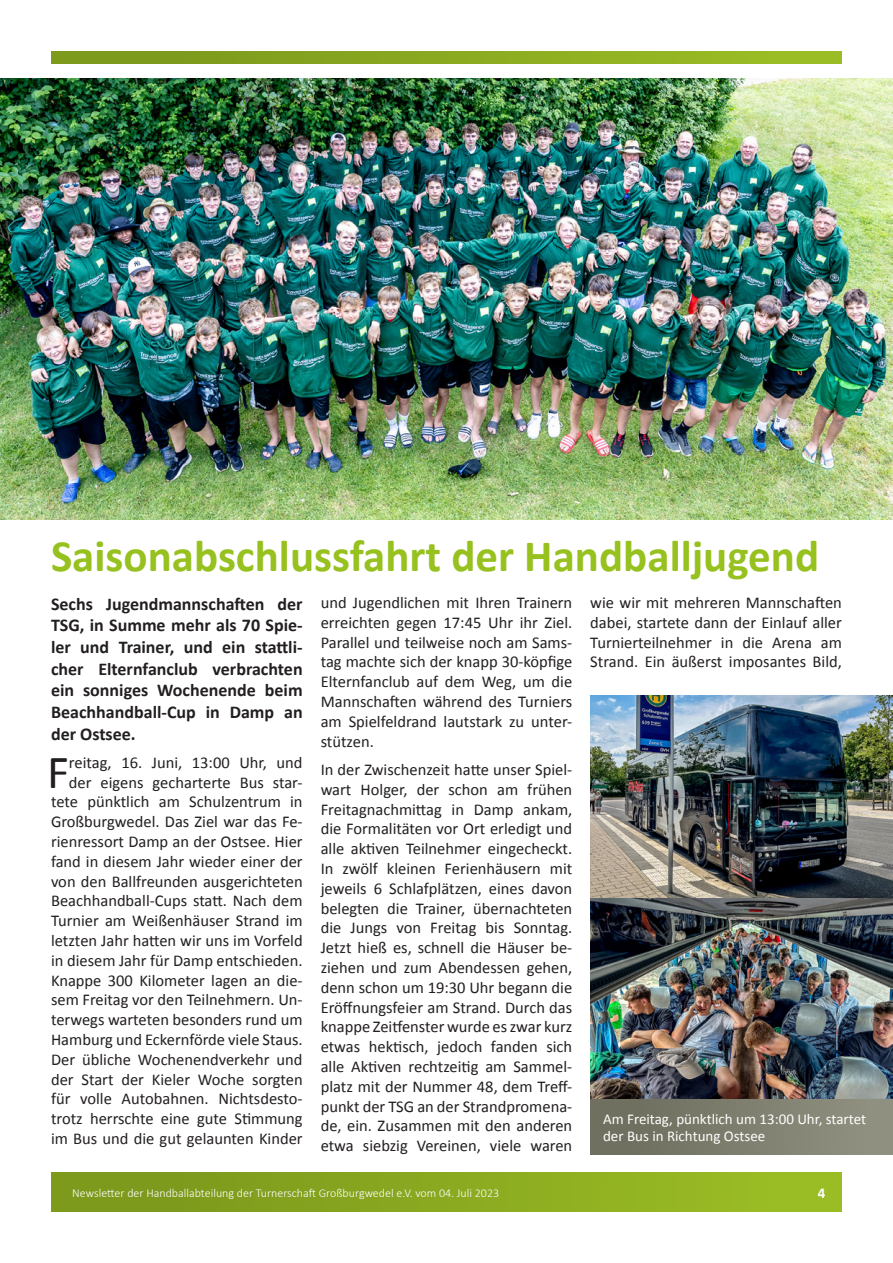
<style>
.page{position:relative;width:893px;height:1263px;background:#fff}
.page>*{position:absolute;margin:0;border:0;box-sizing:border-box;transform-origin:0 0}
.Standard_Text{font:47.7px "Calibri";color:#231f20}
.Überschrift_1_-_grün{font:700 45px "Calibri";color:#96c11e}
.Standard_Text-2{font:700 18px/21.6px "Calibri";color:#231f20;text-align:justify}
.Standard_Text-3{font:16.5px/19.8px "Calibri";color:#231f20;text-align:justify}
.Überschrift_4_-_weiß{font:15px/16.5px "Calibri";color:#fff}
.t1{font:700 15px "Calibri";color:#fff}
.t2{font:300 12px "Calibri";color:#fff}
</style>
<div class="page">
<svg style="left:51px;top:51px;width:791px;height:13px;background:#8aa920"></svg>
<div style="left:51px;top:1172px;width:791px;height:40px;background:linear-gradient(to right,#7a951c,#9cbe24)"></div>
<img style="left:0;top:78px;width:893px;height:441px">
<img style="left:590px;top:696px;width:303px;height:403px">
<div style="left:590px;top:1099px;width:303px;height:55px;background:linear-gradient(to right,#6c6c5c,#929282)"></div>
<p class="Überschrift_1_-_grün" style="left:51px;top:524px;width:770px">Saisonabschlussfahrt der Handballjugend</p>
<p class="Standard_Text-2" style="left:51px;top:592px;width:253px">Sechs Jugendmannschaften der TSG, in Summe mehr als 70 Spie&shy;ler und Trainer, und ein stattli&shy;cher Elternfanclub verbrachten ein sonniges Wochenende beim Beachhandball-Cup in Damp an der Ostsee.</p>
<p class="Standard_Text" style="left:47px;top:739px;width:23px">F</p>
<p class="Standard_Text-3" style="left:590px;top:592px;width:253px">wie wir mit mehreren Mannschaften dabei, startete dann der Einlauf aller Turnierteilnehmer in die Arena am Strand. Ein äußerst imposantes Bild,</p>
<p class="Standard_Text-3" style="left:321px;top:592px;width:253px">und Jugendlichen mit Ihren Trainern erreichten gegen 17:45 Uhr ihr Ziel.<br>Parallel und teilweise noch am Sams&shy;tag machte sich der knapp 30-köpfige Elternfanclub auf dem Weg, um die Mannschaften während des Turniers am Spielfeldrand lautstark zu unter&shy;stützen.</p>
<p class="Standard_Text-3" style="left:321px;top:759px;width:253px">In der Zwischenzeit hatte unser Spiel&shy;wart Holger, der schon am frühen Freitagnachmittag in Damp ankam, die Formalitäten vor Ort erledigt und alle aktiven Teilnehmer eingecheckt.<br>In zwölf kleinen Ferienhäusern mit jeweils 6 Schlafplätzen, eines davon belegten die Trainer, übernachteten die Jungs von Freitag bis Sonntag.<br>Jetzt hieß es, schnell die Häuser be&shy;ziehen und zum Abendessen gehen, denn schon um 19:30 Uhr begann die Eröffnungsfeier am Strand. Durch das knappe Zeitfenster wurde es zwar kurz etwas hektisch, jedoch fanden sich alle Aktiven rechtzeitig am Sammel&shy;platz mit der Nummer 48, dem Treff&shy;punkt der TSG an der Strandpromena&shy;de, ein. Zusammen mit den anderen etwa siebzig Vereinen, viele waren</p>
<p class="Standard_Text-3" style="left:51px;top:752px;width:253px;text-align:right">reitag, 16. Juni, 13:00 Uhr, und der eigens gecharterte Bus star&shy;tete pünktlich am Schulzentrum in Großburgwedel. Das Ziel war das Fe&shy;rienressort Damp an der Ostsee. Hier fand in diesem Jahr wieder einer der von den Ballfreunden ausgerichteten Beachhandball-Cups statt. Nach dem Turnier am Weißenhäuser Strand im letzten Jahr hatten wir uns im Vorfeld in diesem Jahr für Damp entschieden.<br>Knappe 300 Kilometer lagen an die&shy;sem Freitag vor den Teilnehmern. Un&shy;terwegs warteten besonders rund um Hamburg und Eckernförde viele Staus.<br>Der übliche Wochenendverkehr und der Start der Kieler Woche sorgten für volle Autobahnen. Nichtsdesto&shy;trotz herrschte eine gute Stimmung im Bus und die gut gelaunten Kinder</p>
<p class="Überschrift_4_-_weiß" style="left:603px;top:1111px;width:265px">Am Freitag, pünktlich um 13:00 Uhr, startet der Bus in Richtung Ostsee</p>
<p class="t2" style="left:72px;top:1185px;width:428px">Newsletter der Handballabteilung der Turnerschaft Großburgwedel e.V. vom 04. Juli 2023</p>
<p class="t1" style="left:818px;top:1182px;width:9px">4</p>
</div>
